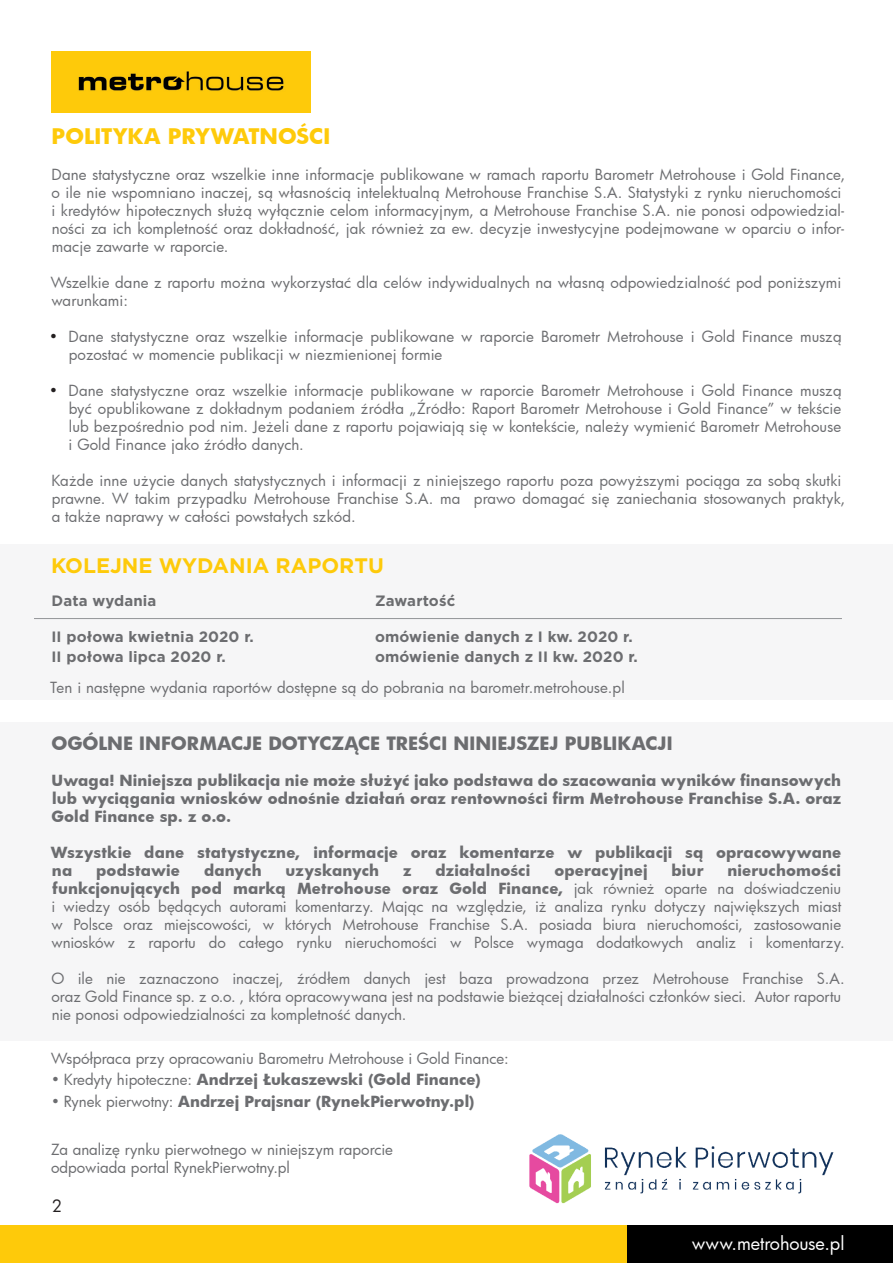
<style>
.page{position:relative;width:893px;height:1263px;background:#fff}
.page>*{position:absolute;margin:0;border:0;box-sizing:border-box;transform-origin:0 0}
.t1{font:700 21px "Gotham";color:#feca0a}
.t2{font:700 21px "Futura";letter-spacing:-.005em;color:#feca0a}
.t3{font:700 18px "Futura";letter-spacing:.005em;color:#6c6d70}
.t4{font:18px "Futura";letter-spacing:-.005em;color:#fff}
.t5{font:16.5px "Futura";color:#231f20}
.t6{font:15px/18px "Futura";letter-spacing:.005em;color:#6c6d70}
.t7{font:700 15px/18px "Futura";letter-spacing:.01em;color:#6c6d70;text-align:justify}
.t8{font:700 15px "Gotham";letter-spacing:.01em;color:#6c6d70}
.s1{color:#231f20}
.s2{font-weight:700}
.s3{font-weight:400}
</style>
<div class="page">
<img style="left:51px;top:51px;width:259px;height:62px">
<div style="left:0;top:1225px;width:646px;height:38px;background:#feca0a"></div>
<div style="left:627px;top:1225px;width:266px;height:38px;background:#000"></div>
<div style="left:0;top:722px;width:893px;height:318px;background:#f6f6f7"></div>
<div style="left:0;top:545px;width:893px;height:155px;background:#f6f6f7"></div>
<hr style="left:34px;top:618px;width:808px;height:1px;background:#939598">
<img style="left:529px;top:1134px;width:305px;height:70px">
<p class="t2" style="left:52px;top:122px;width:280px">POLITYKA PRYWATNOŚCI</p>
<p class="t6" style="left:51px;top:165px;width:795px">Dane statystyczne oraz wszelkie inne informacje publikowane w ramach raportu Barometr Metrohouse i Gold Finance, o ile nie wspomniano inaczej, są własnością intelektualną Metrohouse Franchise S.A. Statystyki z rynku nieruchomości i kredytów hipotecznych służą wyłącznie celom informacyjnym, a Metrohouse Franchise S.A. nie ponosi odpowiedzial&shy;ności za ich kompletność oraz dokładność, jak również za ew. decyzje inwestycyjne podejmowane w oparciu o infor&shy;macje zawarte w raporcie.</p>
<p class="t6" style="left:51px;top:273px;width:792px">Wszelkie dane z raportu można wykorzystać dla celów indywidualnych na własną odpowiedzialność pod poniższymi warunkami:</p>
<p class="t6" style="left:69px;top:327px;width:774px;text-indent:-20px"><span class="s1">•</span> Dane statystyczne oraz wszelkie informacje publikowane w raporcie Barometr Metrohouse i Gold Finance muszą pozostać w momencie publikacji w niezmienionej formie</p>
<p class="t6" style="left:68px;top:381px;width:775px;text-align:justify;text-indent:-19px"><span class="s1">•</span> Dane statystyczne oraz wszelkie informacje publikowane w raporcie Barometr Metrohouse i Gold Finance muszą być opublikowane z dokładnym podaniem źródła „Źródło: Raport Barometr Metrohouse i Gold Finance” w tekście lub bezpośrednio pod nim. Jeżeli dane z raportu pojawiają się w kontekście, należy wymienić Barometr Metrohouse i Gold Finance jako źródło danych.</p>
<p class="t6" style="left:52px;top:471px;width:795px">Każde inne użycie danych statystycznych i informacji z niniejszego raportu poza powyższymi pociąga za sobą skutki prawne. W takim przypadku Metrohouse Franchise S.A. ma prawo domagać się zaniechania stosowanych praktyk, a także naprawy w całości powstałych szkód.</p>
<p class="t1" style="left:51px;top:552px;width:334px">KOLEJNE WYDANIA RAPORTU</p>
<p class="t8" style="left:52px;top:591px;width:106px">Data wydania</p>
<p class="t8" style="left:375px;top:591px;width:82px">Zawartość</p>
<p class="t8" style="left:51px;top:627px;width:204px">II połowa kwietnia 2020 r.</p>
<p class="t8" style="left:375px;top:627px;width:259px">omówienie danych z I kw. 2020 r.</p>
<p class="t8" style="left:51px;top:646px;width:176px">II połowa lipca 2020 r.</p>
<p class="t8" style="left:375px;top:646px;width:264px">omówienie danych z II kw. 2020 r.</p>
<p class="t6" style="left:50px;top:678px;width:576px">Ten i następne wydania raportów dostępne są do pobrania na barometr.metrohouse.pl</p>
<p class="t3" style="left:51px;top:730px;width:623px">OGÓLNE INFORMACJE DOTYCZĄCE TREŚCI NINIEJSZEJ PUBLIKACJI</p>
<p class="t7" style="left:51px;top:771px;width:791px">Uwaga! Niniejsza publikacja nie może służyć jako podstawa do szacowania wyników finansowych lub wyciągania wniosków odnośnie działań oraz rentowności firm Metrohouse Franchise S.A. oraz Gold Finance sp. z o.o.</p>
<p class="t7" style="left:51px;top:843px;width:792px">Wszystkie dane statystyczne, informacje oraz komentarze w publikacji są opracowywane na</p>
<p class="t6" style="left:51px;top:861px;width:795px;text-indent:676px"><span class="s2">nieruchomości funkcjonujących pod marką Metrohouse oraz Gold Finance,</span> jak również oparte na doświadczeniu i wiedzy osób będących autorami komentarzy. Mając na względzie, iż analiza rynku dotyczy największych miast w Polsce oraz miejscowości, w których Metrohouse Franchise S.A. posiada biura nieruchomości, zastosowanie wniosków z raportu do całego rynku nieruchomości w Polsce wymaga dodatkowych analiz i komentarzy.</p>
<p class="t6" style="left:51px;top:969px;width:795px">O ile nie zaznaczono inaczej, źródłem danych jest baza prowadzona przez Metrohouse Franchise S.A. oraz Gold Finance sp. z o.o. , która opracowywana jest na podstawie bieżącej działalności członków sieci. Autor raportu nie ponosi odpowiedzialności za kompletność danych.</p>
<p class="t7" style="left:96px;top:861px;width:85px">podstawie</p>
<p class="t7" style="left:204px;top:861px;width:59px">danych</p>
<p class="t7" style="left:286px;top:861px;width:95px">uzyskanych</p>
<p class="t7" style="left:403px;top:861px;width:10px">z</p>
<p class="t7" style="left:435px;top:861px;width:96px">działalności</p>
<p class="t7" style="left:554px;top:861px;width:95px">operacyjnej</p>
<p class="t7" style="left:672px;top:861px;width:33px">biur</p>
<p class="t6" style="left:51px;top:1049px;width:459px">Współpraca przy opracowaniu Barometru Metrohouse i Gold Finance:</p>
<p class="t7" style="left:51px;top:1070px;width:431px"><span class="s3">• Kredyty hipoteczne:</span> Andrzej Łukaszewski (Gold Finance)</p>
<p class="t7" style="left:51px;top:1091px;width:425px"><span class="s3">• Rynek pierwotny:</span> Andrzej Prajsnar (RynekPierwotny.pl)</p>
<p class="t6" style="left:51px;top:1140px;width:343px">Za analizę rynku pierwotnego w niniejszym raporcie</p>
<p class="t6" style="left:51px;top:1158px;width:241px">odpowiada portal RynekPierwotny.pl</p>
<p class="t5" style="left:52px;top:1195px;width:12px">2</p>
<p class="t4" style="left:692px;top:1231px;width:154px">www.metrohouse.pl</p>
</div>
